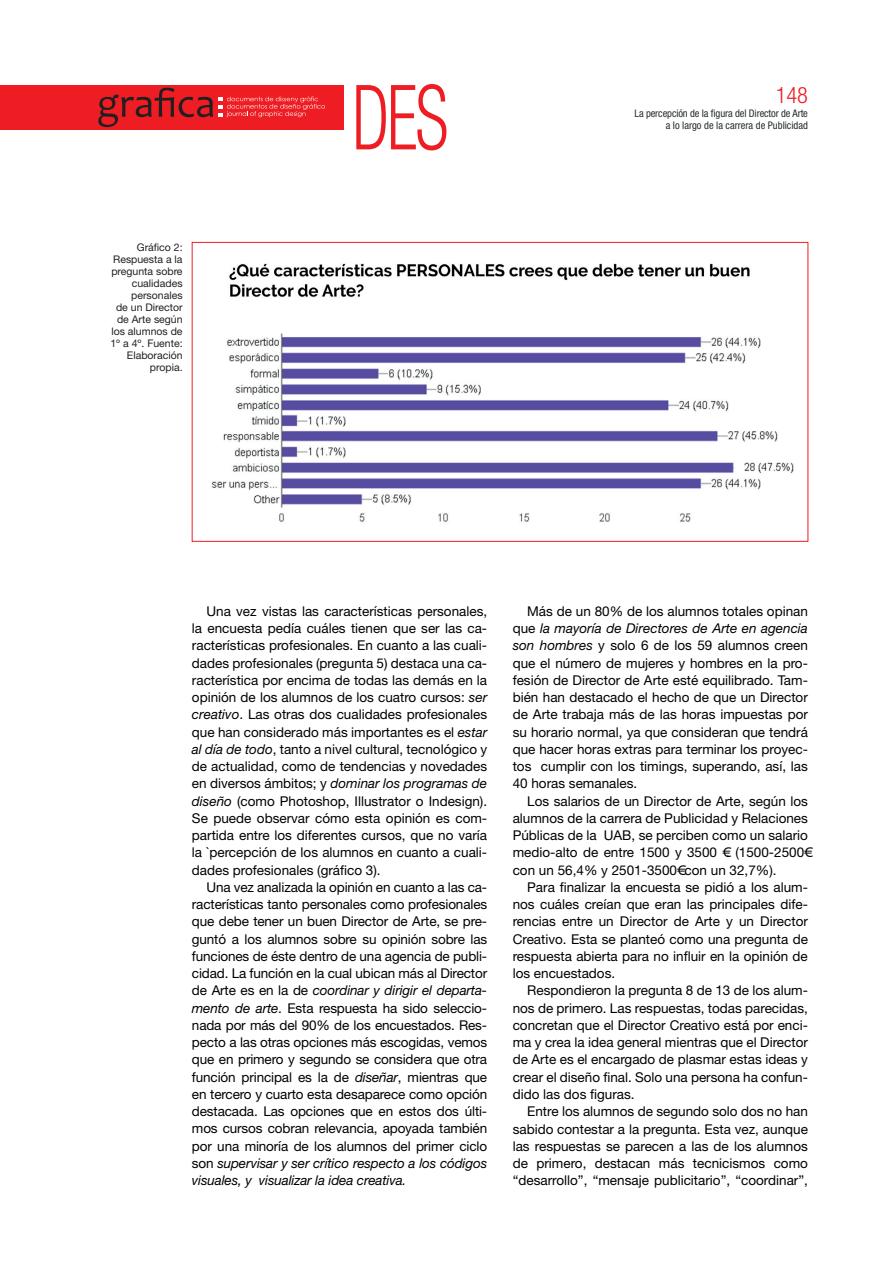
<style>
.page{position:relative;width:893px;height:1263px;background:#fff}
.page>*{position:absolute;margin:0;border:0;box-sizing:border-box;transform-origin:0 0}
.t1{font:300 condensed 90px "Helvetica Neue";color:#ee1d23;scale:.76 1}
.t2{font:300 condensed 22.5px "Helvetica Neue";color:#ee1d23}
.t3{font:13.5px/17.2px "Helvetica Neue";color:#000001;text-align:justify}
.t4{font:10.5px/12px "Helvetica Neue";color:#231f20;text-align:right}
.t5{font:condensed 10.5px "Helvetica Neue";letter-spacing:-.01em;color:#292d2f}
.s1{font-style:italic}
</style>
<div class="page">
<div style="left:0;top:85px;width:344px;height:44px;background:#ee1d23"></div>
<svg style="left:98px;top:88px;width:227px;height:39px"></svg>
<img style="left:211px;top:263px;width:583px;height:259px">
<p class="t4" style="left:110px;top:241px;width:74px">Gráfico 2:<br>Respuesta a la pregunta sobre cualidades personales<br>de un Director de Arte según los alumnos de<br>1º a 4º. Fuente:<br>Elaboración propia.</p>
<h1 class="t1" style="left:352px;top:66px;width:128px">DES</h1>
<h2 class="t2" style="left:776px;top:82px;width:33px">148</h2>
<p class="t5" style="left:634px;top:107px;width:175px">La percepción de la figura del Director de Arte</p>
<p class="t5" style="left:666px;top:119px;width:144px">a lo largo de la carrera de Publicidad</p>
<p class="t3" style="left:192px;top:602px;width:297px;text-indent:14px">Una vez vistas las características personales, la encuesta pedía cuáles tienen que ser las ca&shy;racterísticas profesionales. En cuanto a las cuali&shy;dades profesionales (pregunta 5) destaca una ca&shy;racterística por encima de todas las demás en la opinión de los alumnos de los cuatro cursos: <span class="s1">ser creativo</span>. Las otras dos cualidades profesionales que han considerado más importantes es el <span class="s1">estar al día de todo</span>, tanto a nivel cultural, tecnológico y de actualidad, como de tendencias y novedades en diversos ámbitos; y <span class="s1">dominar los programas de diseño</span> (como Photoshop, Illustrator o Indesign).<br>Se puede observar cómo esta opinión es com&shy;partida entre los diferentes cursos, que no varía la `percepción de los alumnos en cuanto a cuali&shy;dades profesionales (gráfico 3).</p>
<p class="t3" style="left:192px;top:878px;width:297px;text-indent:14px">Una vez analizada la opinión en cuanto a las ca&shy;racterísticas tanto personales como profesionales que debe tener un buen Director de Arte, se pre&shy;guntó a los alumnos sobre su opinión sobre las funciones de éste dentro de una agencia de publi&shy;cidad. La función en la cual ubican más al Director de Arte es en la de <span class="s1">coordinar y dirigir el departa&shy;mento de arte</span>. Esta respuesta ha sido seleccio&shy;nada por más del 90% de los encuestados. Res&shy;pecto a las otras opciones más escogidas, vemos que en primero y segundo se considera que otra función principal es la de <span class="s1">diseñar</span>, mientras que en tercero y cuarto esta desaparece como opción destacada. Las opciones que en estos dos últi&shy;mos cursos cobran relevancia, apoyada también por una minoría de los alumnos del primer ciclo son <span class="s1">supervisar y ser crítico respecto a los códigos visuales, y visualizar la idea creativa.</span></p>
<p class="t3" style="left:513px;top:602px;width:297px;text-indent:14px">Más de un 80% de los alumnos totales opinan que <span class="s1">la mayoría de Directores de Arte en agencia son hombres</span> y solo 6 de los 59 alumnos creen que el número de mujeres y hombres en la pro&shy;fesión de Director de Arte esté equilibrado. Tam&shy;bién han destacado el hecho de que un Director de Arte trabaja más de las horas impuestas por su horario normal, ya que consideran que tendrá que hacer horas extras para terminar los proyec&shy;tos cumplir con los timings, superando, así, las 40 horas semanales.</p>
<p class="t3" style="left:513px;top:792px;width:297px;text-indent:14px">Los salarios de un Director de Arte, según los alumnos de la carrera de Publicidad y Relaciones Públicas de la UAB, se perciben como un salario medio-alto de entre 1500 y 3500 €. (1500-2500€ con un 56,4% y 2501-3500€ con un 32,7%).</p>
<p class="t3" style="left:513px;top:878px;width:297px;text-indent:14px">Para finalizar la encuesta se pidió a los alum&shy;nos cuáles creían que eran las principales dife&shy;rencias entre un Director de Arte y un Director Creativo. Esta se planteó como una pregunta de respuesta abierta para no influir en la opinión de los encuestados.</p>
<p class="t3" style="left:513px;top:982px;width:297px;text-indent:14px">Respondieron la pregunta 8 de 13 de los alum&shy;nos de primero. Las respuestas, todas parecidas, concretan que el Director Creativo está por enci&shy;ma y crea la idea general mientras que el Director de Arte es el encargado de plasmar estas ideas y crear el diseño final. Solo una persona ha confun&shy;dido las dos figuras.</p>
<p class="t3" style="left:513px;top:1102px;width:297px;text-indent:14px">Entre los alumnos de segundo solo dos no han sabido contestar a la pregunta. Esta vez, aunque las respuestas se parecen a las de los alumnos de primero, destacan más tecnicismos como “desarrollo”, “mensaje publicitario”, “coordinar”,</p>
</div>
